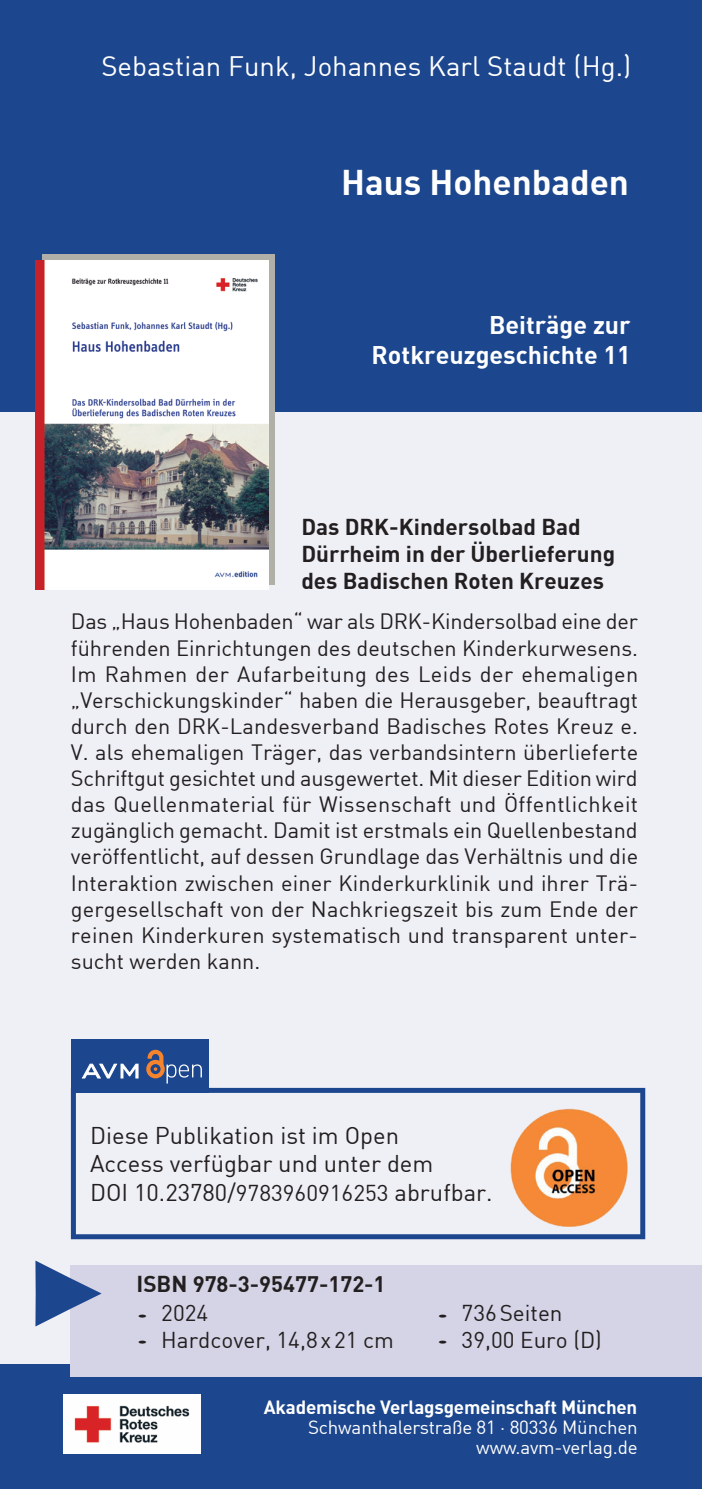
<style>
.page{position:relative;width:702px;height:1489px;background:#fff}
.page>*{position:absolute;margin:0;border:0;box-sizing:border-box;transform-origin:0 0}
.t1{font:700 35px "DIN";color:#fff}
.t2{font:27.5px "DIN";color:#fff}
.t3{font:700 25px/30px "DIN";color:#fff;text-align:right}
.t4{font:23.75px/28.5px "DIN";color:#231f20}
.t5{font:700 22.5px/27px "DIN";color:#231f20}
.t6{font:22.5px "DIN";color:#231f20}
.t7{font:700 22px "DIN";color:#231f20}
.t8{font:21.75px/26px "DIN";letter-spacing:.01em;color:#231f20;text-align:justify}
.t9{font:18.75px/20px "DIN";letter-spacing:-.01em;color:#fff;text-align:right}
.t10{font:700 18.75px "DIN";letter-spacing:-.01em;color:#fff}
.s1{font-size:22.5px}
.s2{font-size:9px}
</style>
<div class="page">
<div style="left:0;top:366px;width:702px;height:1006px;background:#eff0f6"></div>
<div style="left:0;top:1364px;width:702px;height:124px;background:#1c468d"></div>
<img style="left:63px;top:1394px;width:137px;height:59px">
<div style="left:71px;top:1264px;width:631px;height:112px;background:#d4d4e6"></div>
<svg style="left:35px;top:1260px;width:67px;height:66px"></svg>
<div style="left:0;top:0;width:702px;height:411px;background:#1c468d"></div>
<div style="left:42px;top:254px;width:232px;height:330px;background:#b0b0a9"></div>
<img style="left:36px;top:260px;width:232px;height:329px">
<svg style="left:71px;top:1087px;width:574px;height:152px"></svg>
<div style="left:71px;top:1039px;width:137px;height:54px;background:#1c468d"></div>
<svg style="left:81px;top:1063px;width:58px;height:16px"></svg>
<svg style="left:146px;top:1049px;width:56px;height:34px"></svg>
<p class="t2" style="left:101px;top:49px;width:531px">Sebastian Funk, Johannes Karl Staudt (Hg.)</p>
<h1 class="t1" style="left:341px;top:159px;width:289px">Haus Hohenbaden</h1>
<p class="t3" style="left:371px;top:308px;width:260px">Beiträge zur<br>Rotkreuzgeschichte 11</p>
<p class="t5" style="left:301px;top:512px;width:315px">Das DRK-Kindersolbad Bad<br>Dürrheim in der Überlieferung des Badischen Roten Kreuzes</p>
<p class="t8" style="left:71px;top:608px;width:569px">Das „Haus Hohenbaden“ war als DRK-Kindersolbad eine der führenden Einrichtungen des deutschen Kinderkurwesens.<br>Im Rahmen der Aufarbeitung des Leids der ehemaligen „Verschickungskinder“ haben die Herausgeber, beauftragt durch den DRK-Landesverband Badisches Rotes Kreuz e.<br>V. als ehemaligen Träger, das verbandsintern überlieferte Schriftgut gesichtet und ausgewertet. Mit dieser Edition wird das Quellenmaterial für Wissenschaft und Öffentlichkeit zugänglich gemacht. Damit ist erstmals ein Quellenbestand veröffentlicht, auf dessen Grundlage das Verhältnis und die Interaktion zwischen einer Kinderkurklinik und ihrer Trä&shy;gergesellschaft von der Nachkriegszeit bis zum Ende der reinen Kinderkuren systematisch und transparent unter&shy;sucht werden kann.</p>
<p class="t4" style="left:90px;top:1120px;width:404px">Diese Publikation ist im Open<br>Access verfügbar und unter dem<br>DOI 10.23780/<span class="s1">9783960916253</span> abrufbar.</p>
<p class="t7" style="left:136px;top:1269px;width:250px"><span class="s1">ISBN</span> 978-3-95477-172-1</p>
<p class="t6" style="left:136px;top:1299px;width:73px"><span class="s2">•</span> 2024</p>
<p class="t6" style="left:136px;top:1325px;width:259px"><span class="s2">•</span> Hardcover, 14,8 x 21 cm</p>
<p class="t6" style="left:437px;top:1299px;width:127px"><span class="s2">•</span> 736 Seiten</p>
<p class="t6" style="left:437px;top:1325px;width:167px"><span class="s2">•</span> 39,00 Euro (D)</p>
<p class="t10" style="left:264px;top:1394px;width:375px">Akademische Verlagsgemeinschaft München</p>
<p class="t9" style="left:308px;top:1416px;width:331px">Schwanthalerstraße 81 · 80336 München www.avm-verlag.de</p>
</div>
